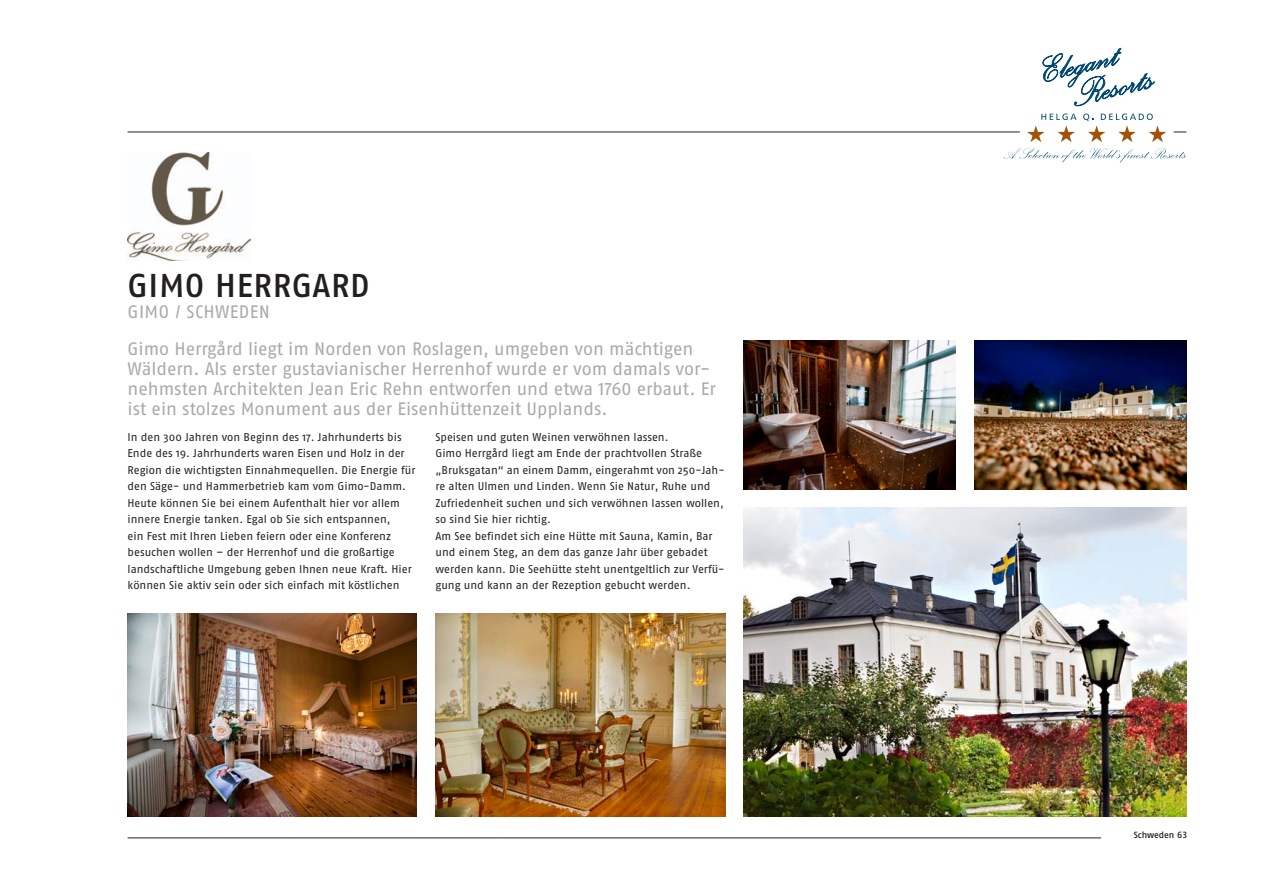
<style>
.page{position:relative;width:1263px;height:893px;background:#fff}
.page>*{position:absolute;margin:0;border:0;box-sizing:border-box;transform-origin:0 0}
.t1{font:33px "Fago No Medium TF";letter-spacing:.02em;color:#231f20}
.t2{font:18px/20.2px "Fago No Regular LF";letter-spacing:-.005em;color:#a8a9ad}
.t3{font:18px "Fago No Regular LF";letter-spacing:.02em;color:#a8a9ad}
.t4{font:11.25px/16.5px "Fago No";color:#231f20}
.t5{font:9px "Fago No Medium TF";letter-spacing:-.005em;color:#231f20}
</style>
<div class="page">
<hr style="left:128px;top:132px;width:892px;height:1px;background:#231f20">
<svg style="left:1174px;top:132px;width:12px;height:1px"></svg>
<hr style="left:128px;top:838px;width:973px;height:1px;background:#231f20">
<svg style="left:1041px;top:114px;width:35px;height:6px"></svg>
<svg style="left:1004px;top:148px;width:182px;height:14px"></svg>
<svg style="left:1027px;top:126px;width:17px;height:16px"></svg>
<svg style="left:1057px;top:126px;width:18px;height:16px"></svg>
<svg style="left:1083px;top:114px;width:83px;height:28px"></svg>
<svg style="left:1042px;top:48px;width:112px;height:58px"></svg>
<img style="left:128px;top:152px;width:122px;height:109px">
<img style="left:974px;top:340px;width:212px;height:149px">
<img style="left:128px;top:614px;width:289px;height:202px">
<img style="left:743px;top:340px;width:212px;height:149px">
<img style="left:435px;top:613px;width:290px;height:203px">
<img style="left:743px;top:508px;width:443px;height:308px">
<h1 class="t1" style="left:128px;top:266px;width:244px">gimo heRRgaRd</h1>
<h2 class="t3" style="left:128px;top:301px;width:144px">GIMO / SchwEdEN</h2>
<p class="t2" style="left:128px;top:338px;width:590px">Gimo herrgård liegt im Norden von Roslagen, umgeben von mächtigen wäldern. Als erster gustavianischer herrenhof wurde er vom damals vor&shy;nehmsten Architekten Jean Eric Rehn entworfen und etwa 1760 erbaut. Er ist ein stolzes Monument aus der Eisenhüttenzeit Upplands.</p>
<p class="t4" style="left:128px;top:428px;width:289px">In den 300 Jahren von Beginn des 17. Jahrhunderts bis Ende des 19. Jahrhunderts waren Eisen und Holz in der Region die wichtigsten Einnahmequellen. Die Energie für den Säge- und Hammerbetrieb kam vom Gimo-Damm.<br>Heute können Sie bei einem Aufenthalt hier vor allem innere Energie tanken. Egal ob Sie sich entspannen,<br>ein Fest mit Ihren Lieben feiern oder eine Konferenz besuchen wollen – der Herrenhof und die großartige landschaftliche Umgebung geben Ihnen neue Kraft. Hier können Sie aktiv sein oder sich einfach mit köstlichen</p>
<p class="t4" style="left:435px;top:428px;width:291px">Speisen und guten Weinen verwöhnen lassen.<br>Gimo Herrgård liegt am Ende der prachtvollen Straße „Bruksgatan“ an einem Damm, eingerahmt von 250-Jah&shy;re alten Ulmen und Linden. Wenn Sie Natur, Ruhe und Zufriedenheit suchen und sich verwöhnen lassen wollen, so sind Sie hier richtig.<br>Am See befindet sich eine Hütte mit Sauna, Kamin, Bar und einem Steg, an dem das ganze Jahr über gebadet werden kann. Die Seehütte steht unentgeltlich zur Verfü&shy;gung und kann an der Rezeption gebucht werden.</p>
<p class="t5" style="left:1134px;top:829px;width:55px">schweden 63</p>
</div>
